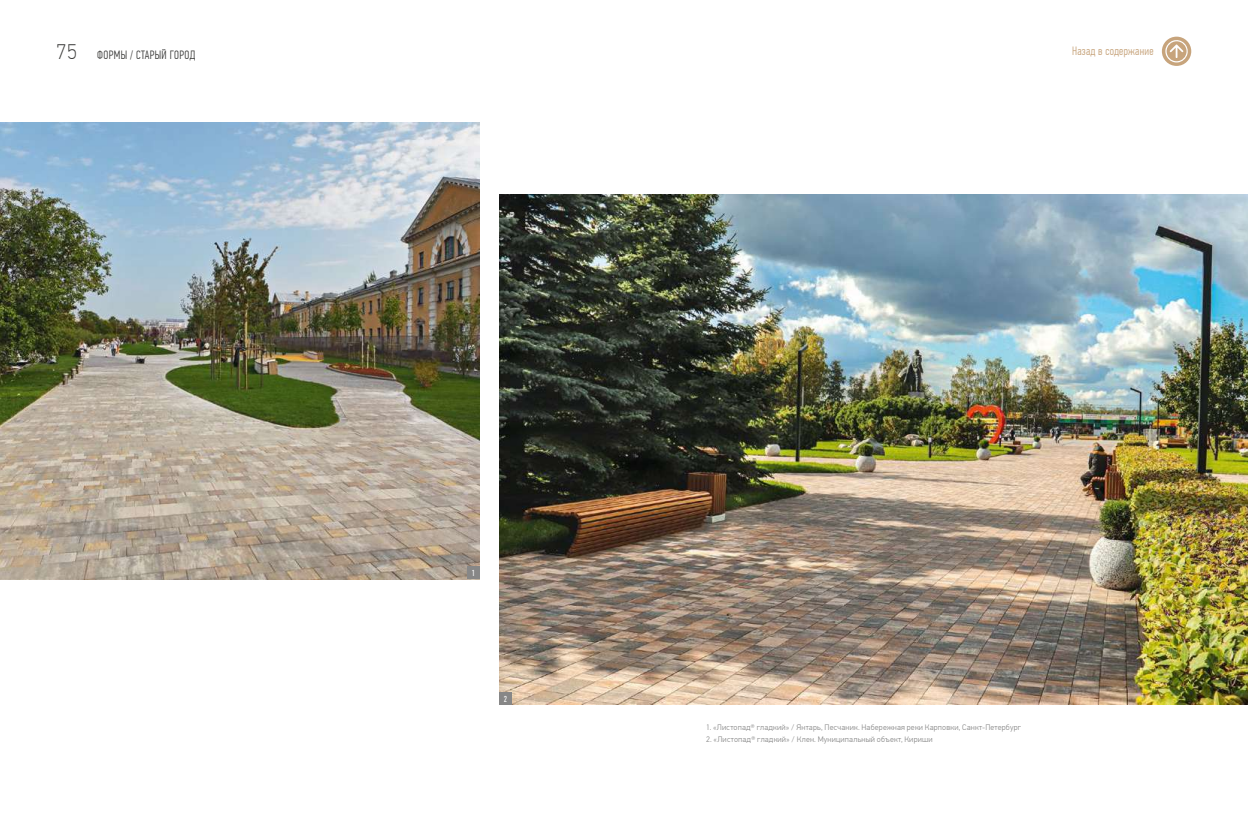
<style>
.page{position:relative;width:1248px;height:823px;background:#fff}
.page>*{position:absolute;margin:0;border:0;box-sizing:border-box;transform-origin:0 0}
.t1{font:100 21px "PF Din Text Pro";color:#3c3c3b}
.t2{font:300 12px "PF Din Text Comp Pro";letter-spacing:.03em;color:#3c3c3b}
.t3{font:300 12px "PF Din Text Comp Pro";letter-spacing:.02em;color:#c7a47c}
.t4{font:8.7px "PF Din Text Comp Pro";color:#fff}
.t5{font:300 8px "PF Din Text Pro";letter-spacing:.025em;color:#878787}
</style>
<div class="page">
<svg style="left:1161px;top:37px;width:30px;height:29px"></svg>
<svg style="left:1165px;top:38px;width:24px;height:24px"></svg>
<img style="left:499px;top:194px;width:748px;height:510px">
<img style="left:0;top:122px;width:479px;height:456px">
<div style="left:499px;top:692px;width:12px;height:12px;background:#878787"></div>
<div style="left:467px;top:566px;width:12px;height:12px;background:#878787"></div>
<h1 class="t1" style="left:57px;top:40px;width:22px">75</h1>
<h1 class="t1" style="left:57px;top:40px;width:31px">147</h1>
<h2 class="t3" style="left:1072px;top:44px;width:83px">Назад в содержание</h2>
<h2 class="t2" style="left:97px;top:48px;width:100px">ФОРМЫ / СТАРЫЙ ГОРОД</h2>
<p class="t4" style="left:471px;top:568px;width:5px">1</p>
<p class="t4" style="left:504px;top:693px;width:5px">2</p>
<p class="t5" style="left:706px;top:722px;width:316px">1. «Листопад® гладкий» / Янтарь, Песчаник. Набережная реки Карповки, Санкт-Петербург</p>
<p class="t5" style="left:706px;top:734px;width:228px">2. «Листопад® гладкий» / Клен. Муниципальный объект, Кириши</p>
</div>
